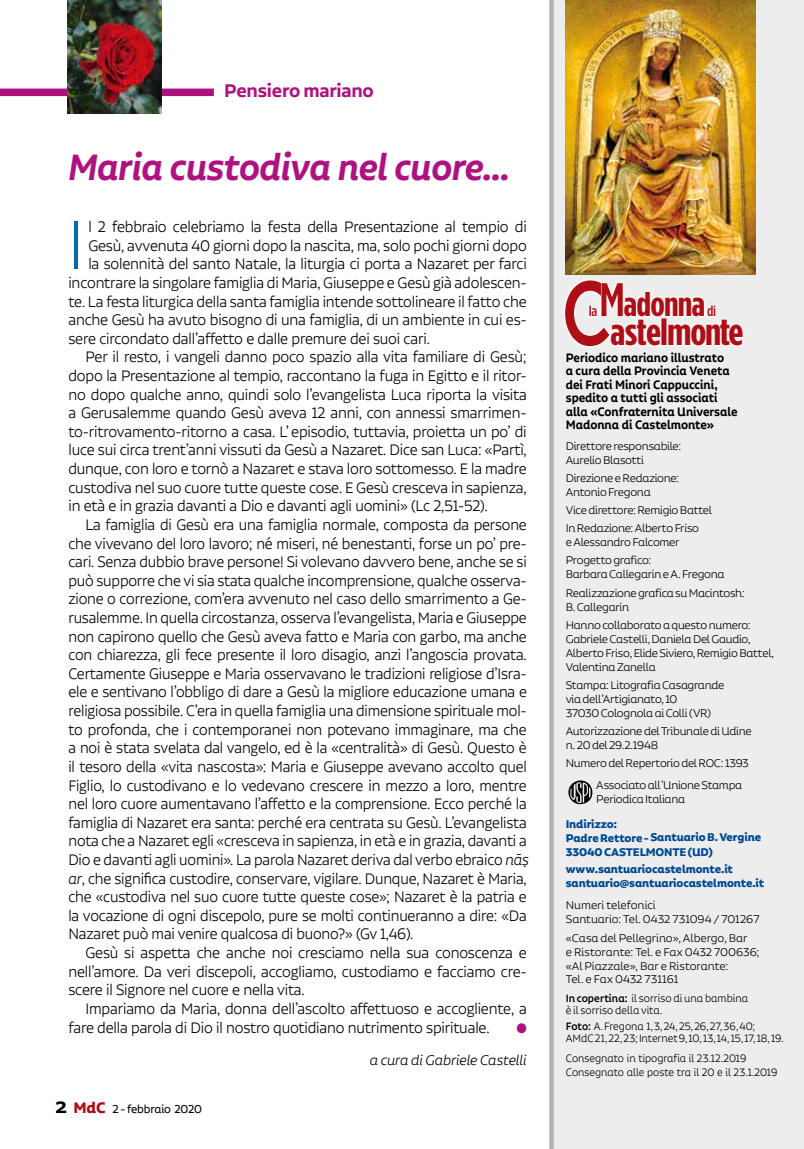
<style>
.page{position:relative;width:804px;height:1149px;background:#fff}
.page>*{position:absolute;margin:0;border:0;box-sizing:border-box;transform-origin:0 0}
.t1{font:500 90.6px "Gotham";color:#ae0e16;scale:.76 1}
.t2{font:300 81.75px "Alvar Pro";color:#006ea0;scale:.8 1}
.t3{font:italic 600 43.5px "Alvar Pro";letter-spacing:-.01em;color:#af1280;scale:.95 1}
.t4{font:700 37.65px "Gotham Condensed";letter-spacing:-.02em;color:#ae0e16;scale:1.13 1}
.t5{font:700 33.9px "Gotham Condensed";letter-spacing:-.02em;color:#ae0e16;scale:1.13 1}
.t6{font:600 21.75px "Alvar Essential";letter-spacing:-.01em;color:#af1280}
.t7{font:300 18px "Alvar Pro";letter-spacing:-.01em;color:#000;scale:.94 1}
.t8{font:300 18px "Alvar Pro";letter-spacing:-.01em;color:#000;scale:.95 1}
.t9{font:italic 300 16.5px "Alvar Pro";letter-spacing:-.005em;color:#000}
.t10{font:500 14.7px "Gotham Condensed";color:#ae0e16;scale:1.13 1}
.t11{font:600 14.55px/13.5px "Alvar Essential Alt";letter-spacing:-.005em;color:#000;scale:.94 1}
.t12{font:13.8px "Zapf Dingbats ITC";color:#af1280;scale:.95 1}
.t13{font:13.5px "Alvar Essential Alt";letter-spacing:-.015em;color:#000}
.t14{font:300 13.2px/14px "Alvar Essential Alt";letter-spacing:-.02em;color:#000}
.t15{font:700 13.2px/13.2px "Alvar Essential Alt";letter-spacing:-.01em;color:#004994}
.t16{font:300 13.2px/14px "Alvar Essential Alt";color:#000}
.t17{font:300 12.75px/12px "Alvar Essential Alt";color:#000;scale:.94 1}
.t18{font:300 12.75px/12px "Alvar Essential Alt";color:#000;scale:.95 1}
.s1{font-style:italic}
.s2{font-family:"Latina Essential";font-weight:700;font-size:21px}
.s3{font-weight:700;font-size:18px;color:#ae0e16}
.s4{font-weight:500;font-size:47.1px}
.s5{font-weight:500}
</style>
<div class="page">
<div style="left:0;top:88px;width:214px;height:8px;background:#af1280"></div>
<img style="left:68px;top:0;width:94px;height:113px">
<div style="left:551px;top:0;width:252px;height:1148px;background:#ededed"></div>
<div style="left:549px;top:0;width:5px;height:1148px;background:#b3b2b2"></div>
<img style="left:565px;top:0;width:191px;height:274px">
<svg style="left:565px;top:280px;width:178px;height:66px"></svg>
<img style="left:568px;top:780px;width:25px;height:25px">
<p class="t6" style="left:224px;top:78px;width:151px">Pensiero mariano</p>
<h3 class="t3" style="left:68px;top:143px;width:467px">Maria custodiva nel cuore…</h3>
<h2 class="t2" style="left:68px;top:202px;width:20px">I</h2>
<p class="t8" style="left:88px;top:217px;width:463px">l 2 febbraio celebriamo la festa della Presentazione al tempio di</p>
<p class="t8" style="left:88px;top:236px;width:463px">Gesù, avvenuta 40 giorni dopo la nascita, ma, solo pochi giorni dopo</p>
<p class="t8" style="left:88px;top:254px;width:463px">la solennità del santo Natale, la liturgia ci porta a Nazaret per farci</p>
<p class="t8" style="left:68px;top:273px;width:484px">incontrare la singolare famiglia di Maria, Giuseppe e Gesù già adolescen-</p>
<p class="t8" style="left:68px;top:292px;width:484px">te. La festa liturgica della santa famiglia intende sottolineare il fatto che</p>
<p class="t8" style="left:68px;top:310px;width:484px">anche Gesù ha avuto bisogno di una famiglia, di un ambiente in cui es-</p>
<p class="t8" style="left:68px;top:329px;width:382px">sere circondato dall’affetto e dalle premure dei suoi cari.</p>
<p class="t8" style="left:85px;top:347px;width:466px">Per il resto, i vangeli danno poco spazio alla vita familiare di Gesù;</p>
<p class="t8" style="left:68px;top:366px;width:484px">dopo la Presentazione al tempio, raccontano la fuga in Egitto e il ritor-</p>
<p class="t8" style="left:68px;top:385px;width:484px">no dopo qualche anno, quindi solo l’evangelista Luca riporta la visita</p>
<p class="t8" style="left:68px;top:403px;width:484px">a Gerusalemme quando Gesù aveva 12 anni, con annessi smarrimen-</p>
<p class="t8" style="left:68px;top:422px;width:484px">to-ritrovamento-ritorno a casa. L’ episodio, tuttavia, proietta un po’ di</p>
<p class="t8" style="left:68px;top:440px;width:484px">luce sui circa trent’anni vissuti da Gesù a Nazaret. Dice san Luca: «Partì,</p>
<p class="t8" style="left:68px;top:459px;width:484px">dunque, con loro e tornò a Nazaret e stava loro sottomesso. E la madre</p>
<p class="t8" style="left:68px;top:478px;width:484px">custodiva nel suo cuore tutte queste cose. E Gesù cresceva in sapienza,</p>
<p class="t8" style="left:68px;top:496px;width:443px">in età e in grazia davanti a Dio e davanti agli uomini» (Lc 2,51-52).</p>
<p class="t7" style="left:85px;top:515px;width:471px">La famiglia di Gesù era una famiglia normale, composta da persone</p>
<p class="t7" style="left:68px;top:533px;width:489px">che vivevano del loro lavoro; né miseri, né benestanti, forse un po’ pre-</p>
<p class="t7" style="left:68px;top:552px;width:489px">cari. Senza dubbio brave persone! Si volevano davvero bene, anche se si</p>
<p class="t7" style="left:68px;top:571px;width:489px">può supporre che vi sia stata qualche incomprensione, qualche osserva-</p>
<p class="t7" style="left:68px;top:589px;width:489px">zione o correzione, com’era avvenuto nel caso dello smarrimento a Ge-</p>
<p class="t7" style="left:68px;top:608px;width:489px">rusalemme. In quella circostanza, osserva l’evangelista, Maria e Giuseppe</p>
<p class="t7" style="left:68px;top:626px;width:489px">non capirono quello che Gesù aveva fatto e Maria con garbo, ma anche</p>
<p class="t7" style="left:68px;top:645px;width:489px">con chiarezza, gli fece presente il loro disagio, anzi l’angoscia provata.</p>
<p class="t7" style="left:68px;top:664px;width:489px">Certamente Giuseppe e Maria osservavano le tradizioni religiose d’Isra-</p>
<p class="t7" style="left:68px;top:682px;width:489px">ele e sentivano l’obbligo di dare a Gesù la migliore educazione umana e</p>
<p class="t7" style="left:68px;top:701px;width:489px">religiosa possibile. C’era in quella famiglia una dimensione spirituale mol-</p>
<p class="t7" style="left:68px;top:719px;width:489px">to profonda, che i contemporanei non potevano immaginare, ma che</p>
<p class="t7" style="left:68px;top:738px;width:489px">a noi è stata svelata dal vangelo, ed è la «centralità» di Gesù. Questo è</p>
<p class="t7" style="left:68px;top:757px;width:489px">il tesoro della «vita nascosta»: Maria e Giuseppe avevano accolto quel</p>
<p class="t7" style="left:68px;top:775px;width:489px">Figlio, lo custodivano e lo vedevano crescere in mezzo a loro, mentre</p>
<p class="t7" style="left:68px;top:794px;width:489px">nel loro cuore aumentavano l’affetto e la comprensione. Ecco perché la</p>
<p class="t7" style="left:68px;top:812px;width:489px">famiglia di Nazaret era santa: perché era centrata su Gesù. L’evangelista</p>
<p class="t7" style="left:68px;top:831px;width:489px">nota che a Nazaret egli «cresceva in sapienza, in età e in grazia, davanti a</p>
<p class="t7" style="left:68px;top:850px;width:491px">Dio e davanti agli uomini». La parola Nazaret deriva dal verbo ebraico <span class="s1">nās.</span></p>
<p class="t7" style="left:68px;top:868px;width:489px"><span class="s1">ar</span>, che significa custodire, conservare, vigilare. Dunque, Nazaret è Maria,</p>
<p class="t7" style="left:68px;top:887px;width:489px">che «custodiva nel suo cuore tutte queste cose»; Nazaret è la patria e</p>
<p class="t7" style="left:68px;top:905px;width:489px">la vocazione di ogni discepolo, pure se molti continueranno a dire: «Da</p>
<p class="t7" style="left:68px;top:924px;width:368px">Nazaret può mai venire qualcosa di buono?» (Gv 1,46).</p>
<p class="t8" style="left:85px;top:943px;width:466px">Gesù si aspetta che anche noi cresciamo nella sua conoscenza e</p>
<p class="t8" style="left:68px;top:961px;width:484px">nell’amore. Da veri discepoli, accogliamo, custodiamo e facciamo cre-</p>
<p class="t8" style="left:68px;top:980px;width:250px">scere il Signore nel cuore e nella vita.</p>
<p class="t8" style="left:85px;top:998px;width:466px">Impariamo da Maria, donna dell’ascolto affettuoso e accogliente, a</p>
<p class="t8" style="left:68px;top:1017px;width:445px">fare della parola di Dio il nostro quotidiano nutrimento spirituale.</p>
<p class="t12" style="left:516px;top:1021px;width:12px">●</p>
<p class="t9" style="left:370px;top:1050px;width:158px">a cura di Gabriele Castelli</p>
<p class="t13" style="left:55px;top:1100px;width:148px"><span class="s2">2</span> <span class="s3">MdC</span> 2 - febbraio 2020</p>
<h1 class="t1" style="left:561px;top:261px;width:68px">C</h1>
<h3 class="t5" style="left:599px;top:285px;width:95px"><span class="s4">M</span>adonna</h3>
<p class="t10" style="left:707px;top:303px;width:9px">di</p>
<p class="t11" style="left:566px;top:350px;width:184px">Periodico mariano illustrato<br>a cura della Provincia Veneta dei Frati Minori Cappuccini, spedito a tutti gli associati alla «Confraternita Universale<br>Madonna di Castelmonte»</p>
<p class="t14" style="left:566px;top:438px;width:117px">Direttore responsabile:<br>Aurelio Blasotti</p>
<p class="t14" style="left:566px;top:470px;width:115px">Direzione e Redazione:<br>Antonio Fregona</p>
<p class="t14" style="left:566px;top:500px;width:148px;line-height:18.1px">Vice direttore: Remigio Battel<br>In Redazione: Alberto Friso</p>
<p class="t14" style="left:566px;top:533px;width:115px;line-height:18.1px">e Alessandro Falcomer<br>Progetto grafico:</p>
<p class="t14" style="left:566px;top:565px;width:181px;line-height:18.1px">Barbara Callegarin e A. Fregona<br>Realizzazione grafica su Macintosh:</p>
<p class="t14" style="left:566px;top:597px;width:186px;line-height:18.1px">B. Callegarin<br>Hanno collaborato a questo numero:</p>
<p class="t14" style="left:566px;top:631px;width:210px">Gabriele Castelli, Daniela Del Gaudio,<br>Alberto Friso, Elide Siviero, Remigio Battel,<br>Valentina Zanella</p>
<p class="t14" style="left:566px;top:677px;width:160px">Stampa: Litografia Casagrande via dell’Artigianato, 10<br>37030 Colognola ai Colli (VR)</p>
<p class="t14" style="left:566px;top:723px;width:187px">Autorizzazione del Tribunale di Udine n. 20 del 29.2.1948</p>
<p class="t14" style="left:596px;top:752px;width:154px;line-height:21.8px;text-indent:-30px">Numero del Repertorio del ROC: 1393<br>Associato all’Unione Stampa</p>
<p class="t14" style="left:596px;top:792px;width:90px">Periodica Italiana</p>
<p class="t15" style="left:566px;top:817px;width:197px">Indirizzo:<br>Padre Rettore - Santuario B. Vergine</p>
<p class="t15" style="left:566px;top:843px;width:169px;line-height:17px">33040 CASTELMONTE (UD) www.santuariocastelmonte.it</p>
<p class="t15" style="left:566px;top:875px;width:200px">santuario@santuariocastelmonte.it</p>
<p class="t14" style="left:566px;top:898px;width:195px">Numeri telefonici<br>Santuario: Tel. 0432 731094 / 701267</p>
<p class="t16" style="left:566px;top:930px;width:195px">«Casa del Pellegrino», Albergo, Bar<br>e Ristorante: Tel. e Fax 0432 700636; «Al Piazzale», Bar e Ristorante:<br>Tel. e Fax 0432 731161</p>
<p class="t18" style="left:566px;top:991px;width:193px"><span class="s5">In copertina:</span> il sorriso di una bambina è il sorriso della vita.</p>
<p class="t17" style="left:566px;top:1019px;width:233px"><span class="s5">Foto:</span> A. Fregona 1, 3, 24, 25, 26, 27, 36, 40;<br>AMdC 21, 22, 23; Internet 9, 10, 13, 14, 15, 17, 18, 19.</p>
<p class="t17" style="left:566px;top:1050px;width:227px;line-height:13.5px">Consegnato in tipografia il 23.12.2019<br>Consegnato alle poste tra il 20 e il 23.1.2019</p>
<p class="t10" style="left:589px;top:303px;width:9px">la</p>
<h3 class="t4" style="left:610px;top:310px;width:119px">astelmonte</h3>
</div>
